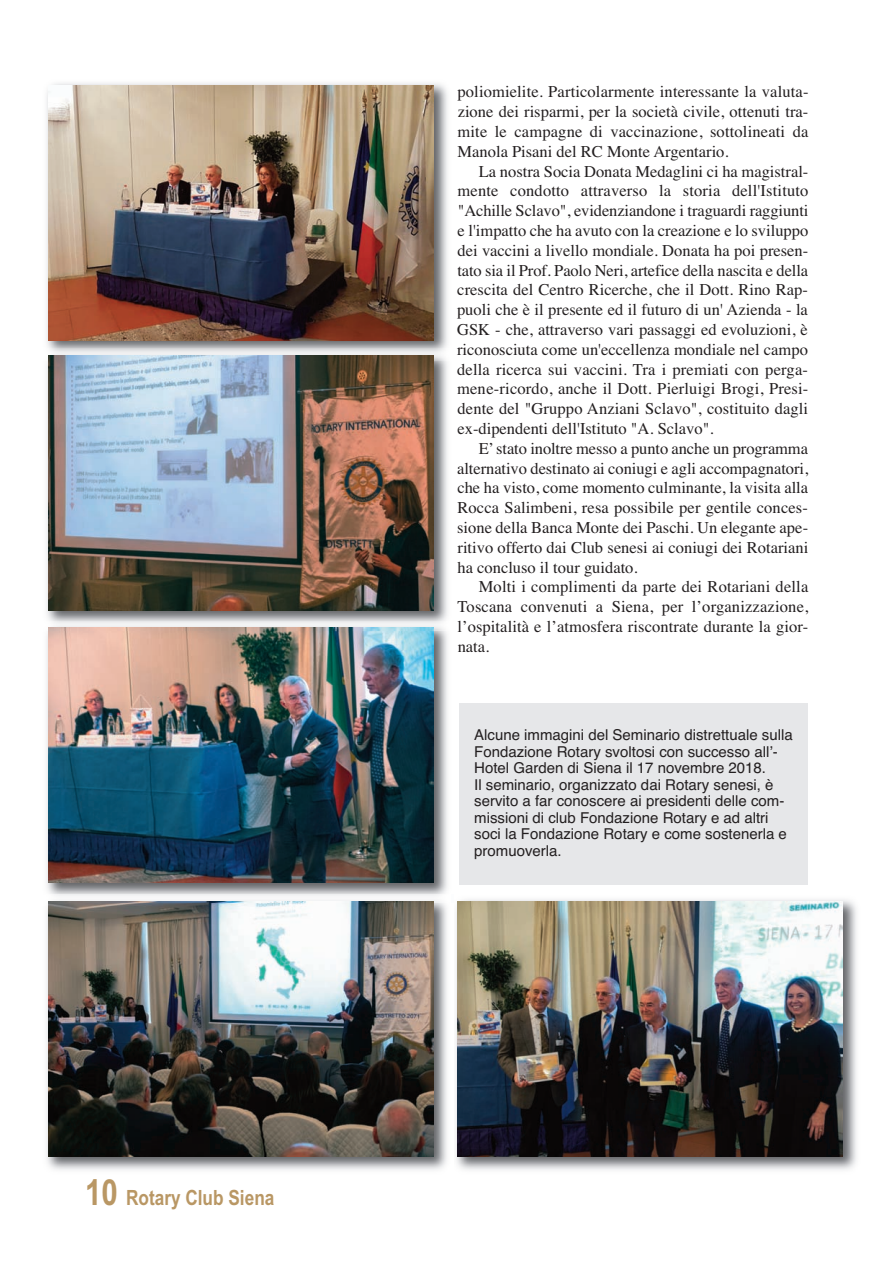
<style>
.page{position:relative;width:893px;height:1263px;background:#fff}
.page>*{position:absolute;margin:0;border:0;box-sizing:border-box;transform-origin:0 0}
.t1{font:700 21px "Arial Narrow";color:#b99764}
.t2{font:16.5px/19.8px "Times";color:#231f20;text-align:justify}
.t3{font:15px/16.5px "Helvetica";color:#231f20}
.s1{font-size:36px}
</style>
<div class="page">
<img style="left:46px;top:83px;width:402px;height:545px">
<img style="left:48px;top:85px;width:386px;height:255px">
<img style="left:456px;top:899px;width:401px;height:271px">
<img style="left:458px;top:901px;width:385px;height:256px">
<img style="left:46px;top:903px;width:401px;height:267px">
<img style="left:48px;top:903px;width:386px;height:254px">
<img style="left:46px;top:628px;width:402px;height:266px">
<img style="left:48px;top:901px;width:386px;height:2px">
<img style="left:48px;top:631px;width:386px;height:252px">
<img style="left:48px;top:628px;width:386px;height:3px">
<img style="left:48px;top:356px;width:386px;height:255px">
<div style="left:459px;top:703px;width:349px;height:181px;background:#e6e7e9"></div>
<p class="t1" style="left:85px;top:1185px;width:191px"><span class="s1">10</span> Rotary Club Siena</p>
<p class="t2" style="left:458px;top:82px;width:352px">poliomielite. Particolarmente interessante la valuta&shy;zione dei risparmi, per la società civile, ottenuti tra&shy;mite le campagne di vaccinazione, sottolineati da Manola Pisani del RC Monte Argentario.</p>
<p class="t2" style="left:457px;top:161px;width:353px;text-indent:22px">La nostra Socia Donata Medaglini ci ha magistral&shy;mente condotto attraverso la storia dell'Istituto "Achille Sclavo", evidenziandone i traguardi raggiunti e l'impatto che ha avuto con la creazione e lo sviluppo dei vaccini a livello mondiale. Donata ha poi presen&shy;tato sia il Prof. Paolo Neri, artefice della nascita e della crescita del Centro Ricerche, che il Dott. Rino Rap&shy;puoli che è il presente ed il futuro di un' Azienda - la GSK - che, attraverso vari passaggi ed evoluzioni, è riconosciuta come un'eccellenza mondiale nel campo della ricerca sui vaccini. Tra i premiati con perga&shy;mene-ricordo, anche il Dott. Pierluigi Brogi, Presi&shy;dente del "Gruppo Anziani Sclavo", costituito dagli ex-dipendenti dell'Istituto "A. Sclavo".</p>
<p class="t2" style="left:457px;top:438px;width:353px;text-indent:22px">E’ stato inoltre messo a punto anche un programma alternativo destinato ai coniugi e agli accompagnatori, che ha visto, come momento culminante, la visita alla Rocca Salimbeni, resa possibile per gentile conces&shy;sione della Banca Monte dei Paschi. Un elegante ape&shy;ritivo offerto dai Club senesi ai coniugi dei Rotariani ha concluso il tour guidato.</p>
<p class="t2" style="left:457px;top:577px;width:352px;text-indent:21px">Molti i complimenti da parte dei Rotariani della Toscana convenuti a Siena, per l’organizzazione, l’ospitalità e l’atmosfera riscontrate durante la gior&shy;nata.</p>
<p class="t3" style="left:474px;top:727px;width:320px">Alcune immagini del Seminario distrettuale sulla Fondazione Rotary svoltosi con successo all’- Hotel Garden di Siena il 17 novembre 2018.<br>Il seminario, organizzato dai Rotary senesi, è servito a far conoscere ai presidenti delle com&shy;missioni di club Fondazione Rotary e ad altri soci la Fondazione Rotary e come sostenerla e promuoverla.</p>
</div>
